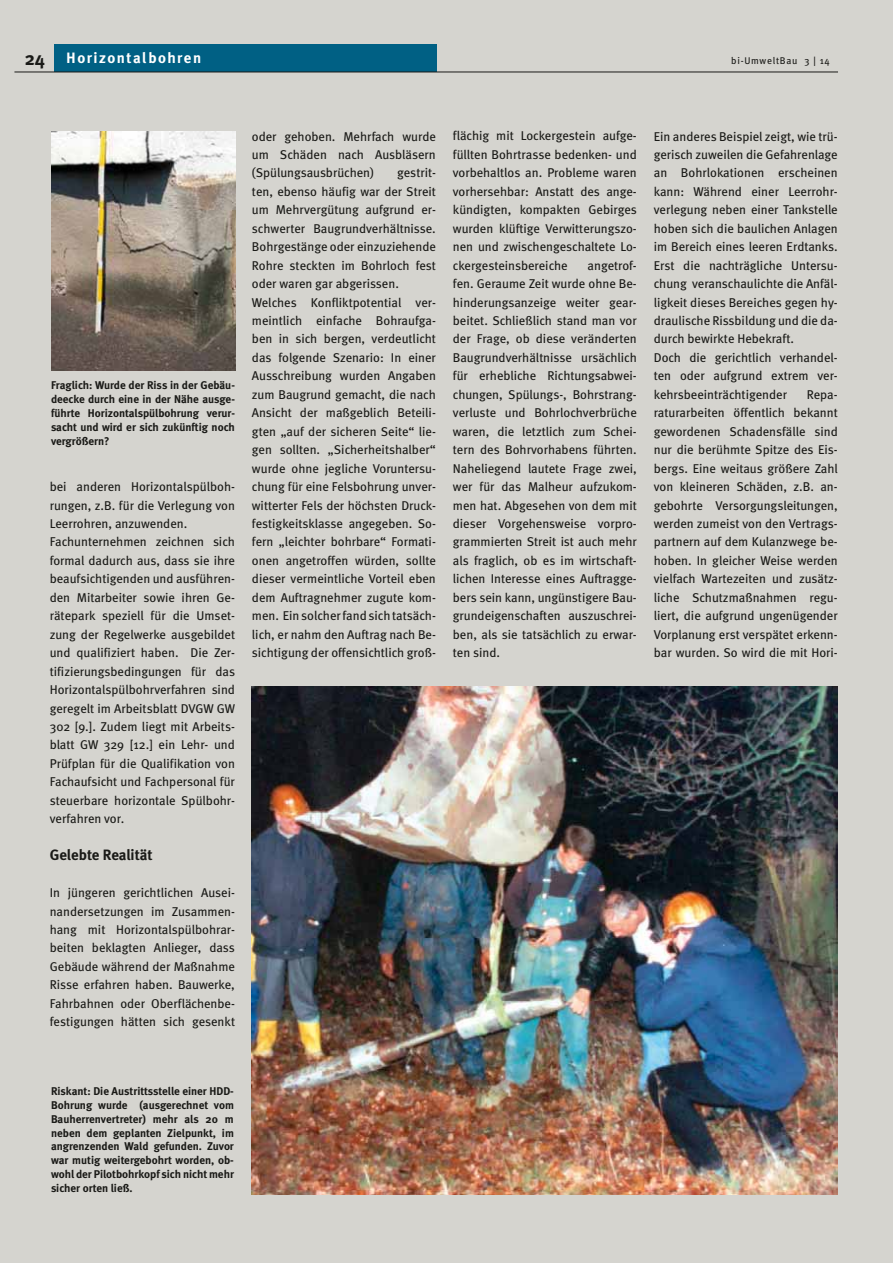
<style>
.page{position:relative;width:893px;height:1263px;background:#d5d4cf}
.page>*{position:absolute;margin:0;border:0;box-sizing:border-box;transform-origin:0 0}
.t1{font:700 15px "Meta Plus";letter-spacing:.1em;color:#fff}
.t2{font:700 15px "Meta";color:#1a1a17}
.t3{font:12.75px/18.5px "Meta";color:#1a1a17;text-align:justify}
.t4{font:700 11.25px/13.8px "Meta";color:#1a1a17;text-align:justify}
.t5{font:9.75px "Meta";letter-spacing:.075em;color:#1a1a17}
.s1{font-size:18.75px;color:#1a1a17}
</style>
<div class="page">
<div style="left:54px;top:44px;width:383px;height:28px;background:#006084"></div>
<hr style="left:14px;top:72px;width:824px;height:1px;background:#1a1a17">
<img style="left:51px;top:132px;width:184px;height:238px">
<img style="left:252px;top:687px;width:586px;height:508px">
<p class="t1" style="left:25px;top:52px;width:178px"><span class="s1">24</span> Horizontalbohren</p>
<p class="t5" style="left:731px;top:57px;width:100px">bi-UmweltBau 3 | 14</p>
<p class="t4" style="left:51px;top:379px;width:185px">Fraglich: Wurde der Riss in der Gebäu&shy;deecke durch eine in der Nähe ausge&shy;führte Horizontalspülbohrung verur&shy;sacht und wird er sich zukünftig noch vergrößern?</p>
<p class="t3" style="left:50px;top:478px;width:187px;text-align:left">bei anderen Horizontalspülboh&shy;rungen, z.B. für die Verlegung von<br>Leerrohren, anzuwenden.<br>Fachunternehmen zeichnen sich formal dadurch aus, dass sie ihre beaufsichtigenden und ausführen&shy;den Mitarbeiter sowie ihren Ge&shy;rätepark speziell für die Umset&shy;zung der Regelwerke ausgebildet und qualifiziert haben. Die Zer&shy;tifizierungsbedingungen für das<br>Horizontalspülbohrverfahren sind geregelt im Arbeitsblatt DVGW GW<br>302 [9.]. Zudem liegt mit Arbeits&shy;blatt GW 329 [12.] ein Lehr- und<br>Prüfplan für die Qualifikation von<br>Fachaufsicht und Fachpersonal für steuerbare horizontale Spülbohr&shy;verfahren vor.</p>
<p class="t2" style="left:50px;top:849px;width:104px">Gelebte Realität</p>
<p class="t3" style="left:50px;top:884px;width:187px">In jüngeren gerichtlichen Ausei&shy;nandersetzungen im Zusammen&shy;hang mit Horizontalspülbohrar&shy;beiten beklagten Anlieger, dass Gebäude während der Maßnahme Risse erfahren haben. Bauwerke, Fahrbahnen oder Oberflächenbe&shy;festigungen hätten sich gesenkt</p>
<p class="t3" style="left:252px;top:128px;width:185px">oder gehoben. Mehrfach wurde um Schäden nach Ausbläsern (Spülungsausbrüchen)</p>
<p class="t3" style="left:252px;top:165px;width:186px;text-align:left;text-indent:145px">gestrit&shy;ten, ebenso häufig war der Streit um Mehrvergütung aufgrund er&shy;schwerter Baugrundverhältnisse.<br>Bohrgestänge oder einzuziehende<br>Rohre steckten im Bohrloch fest oder waren gar abgerissen.<br>Welches Konfliktpotential ver&shy;meintlich einfache Bohraufga&shy;ben in sich bergen, verdeutlicht das folgende Szenario: In einer<br>Ausschreibung wurden Angaben zum Baugrund gemacht, die nach<br>Ansicht der maßgeblich Beteili&shy;gten „auf der sicheren Seite“ lie&shy;gen sollten. „Sicherheitshalber“ wurde ohne jegliche Voruntersu&shy;chung für eine Felsbohrung unver&shy;witterter Fels der höchsten Druck&shy;festigkeitsklasse angegeben. So&shy;fern „leichter bohrbare“ Formati&shy;onen angetroffen würden, sollte dieser vermeintliche Vorteil eben dem Auftragnehmer zugute kom&shy;men. Ein solcher fand sich tatsäch&shy;lich, er nahm den Auftrag nach Be&shy;sichtigung der offensichtlich groß-</p>
<p class="t3" style="left:453px;top:128px;width:186px">flächig mit Lockergestein aufge&shy;füllten Bohrtrasse bedenken- und vorbehaltlos an. Probleme waren vorhersehbar: Anstatt des ange&shy;kündigten, kompakten Gebirges wurden klüftige Verwitterungszo&shy;nen und zwischengeschaltete Lo&shy;ckergesteinsbereiche</p>
<p class="t3" style="left:453px;top:257px;width:186px;text-indent:135px">angetrof&shy;fen. Geraume Zeit wurde ohne Be&shy;hinderungsanzeige weiter gear&shy;beitet. Schließlich stand man vor der Frage, ob diese veränderten Baugrundverhältnisse ursächlich für erhebliche Richtungsabwei&shy;chungen, Spülungs-, Bohrstrang&shy;verluste und Bohrlochverbrüche waren, die letztlich zum Schei&shy;tern des Bohrvorhabens führten.<br>Naheliegend lautete Frage zwei, wer für das Malheur aufzukom&shy;men hat. Abgesehen von dem mit dieser Vorgehensweise vorpro&shy;grammierten Streit ist auch mehr als fraglich, ob es im wirtschaft&shy;lichen Interesse eines Auftragge&shy;bers sein kann, ungünstigere Bau&shy;grundeigenschaften auszuschrei&shy;ben, als sie tatsächlich zu erwar&shy;ten sind.</p>
<p class="t3" style="left:654px;top:128px;width:185px;text-align:left">Ein anderes Beispiel zeigt, wie trü&shy;gerisch zuweilen die Gefahrenlage an Bohrlokationen erscheinen kann: Während einer Leerrohr&shy;verlegung neben einer Tankstelle hoben sich die baulichen Anlagen im Bereich eines leeren Erdtanks.<br>Erst die nachträgliche Untersu&shy;chung veranschaulichte die Anfäl&shy;ligkeit dieses Bereiches gegen hy&shy;draulische Rissbildung und die da&shy;durch bewirkte Hebekraft.<br>Doch die gerichtlich verhandel&shy;ten oder aufgrund extrem ver&shy;kehrsbeeinträchtigender</p>
<p class="t3" style="left:654px;top:386px;width:186px;text-indent:153px">Repa&shy;raturarbeiten öffentlich bekannt gewordenen Schadensfälle sind nur die berühmte Spitze des Eis&shy;bergs. Eine weitaus größere Zahl von kleineren Schäden, z.B. an&shy;gebohrte Versorgungsleitungen, werden zumeist von den Vertrags&shy;partnern auf dem Kulanzwege be&shy;hoben. In gleicher Weise werden vielfach Wartezeiten und zusätz&shy;liche Schutzmaßnahmen regu&shy;liert, die aufgrund ungenügender Vorplanung erst verspätet erkenn&shy;bar wurden. So wird die mit Hori-</p>
<p class="t4" style="left:51px;top:1085px;width:184px">Riskant: Die Austrittsstelle einer HDD-Bohrung wurde (ausgerechnet vom Bauherrenvertreter) mehr als 20 m neben dem geplanten Zielpunkt, im angrenzenden Wald gefunden. Zuvor war mutig weitergebohrt worden, ob&shy;wohl der Pilotbohrkopf sich nicht mehr sicher orten ließ.</p>
</div>
